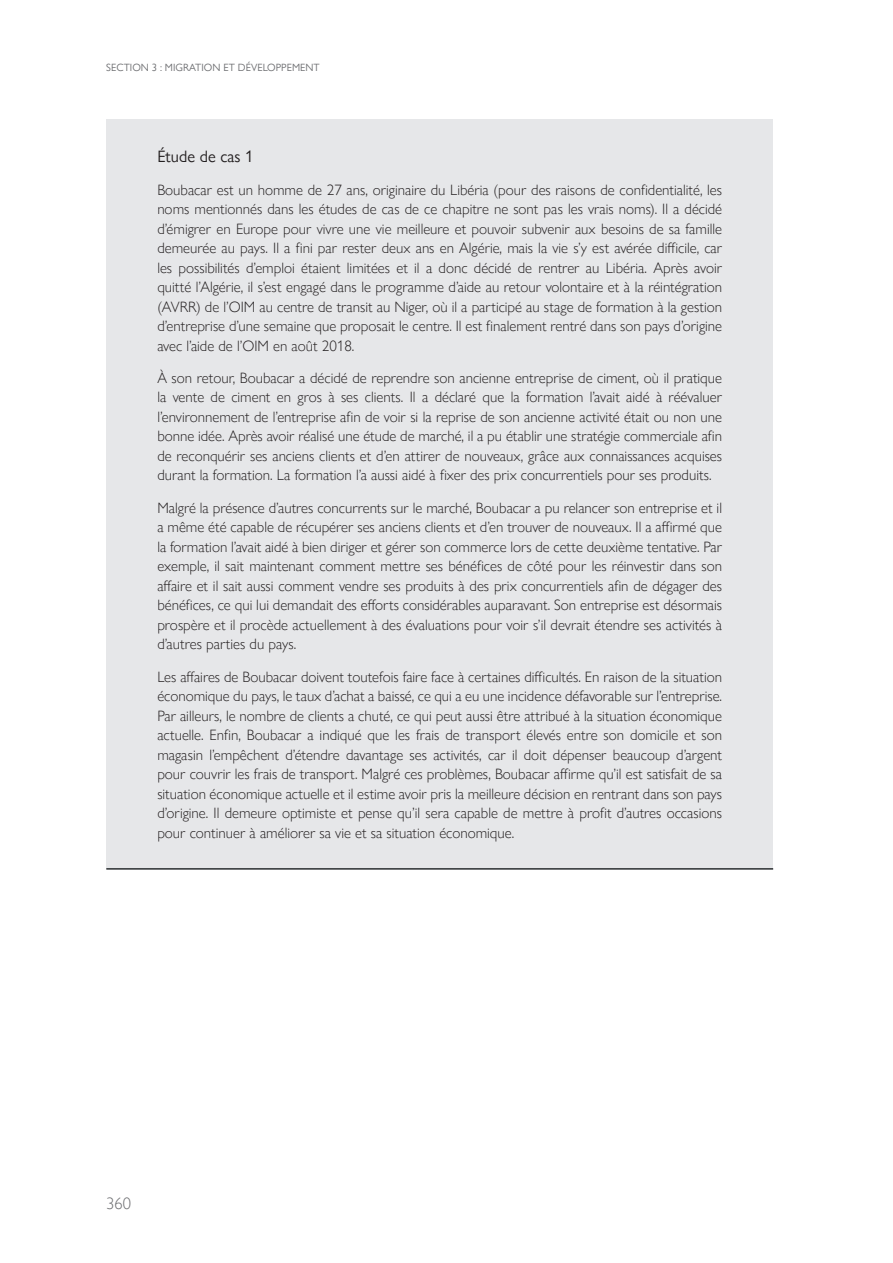
<style>
.page{position:relative;width:893px;height:1263px;background:#fff}
.page>*{position:absolute;margin:0;border:0;box-sizing:border-box;transform-origin:0 0}
.t1{font:16.5px "Gill Sans Nova";color:#231f20}
.t2{font:300 16.5px "Gill Sans Nova";color:#6c6d70}
.t3{font:300 15px/19.5px "Gill Sans Nova";color:#231f20;text-align:justify}
.t4{font:10.5px "Gill Sans Nova";color:#6c6d70}
</style>
<div class="page">
<div style="left:106px;top:119px;width:667px;height:750px;background:#e6e7e9"></div>
<hr style="left:106px;top:868px;width:667px;height:2px;background:#292d2f">
<p class="t4" style="left:106px;top:61px;width:215px">SECTION 3 : MIGRATION ET DÉVELOPPEMENT</p>
<p class="t1" style="left:157px;top:147px;width:98px">Étude de cas 1</p>
<p class="t3" style="left:157px;top:180px;width:566px">Boubacar est un homme de 27 ans, originaire du Libéria (pour des raisons de confidentialité, les noms mentionnés dans les études de cas de ce chapitre ne sont pas les vrais noms). Il a décidé d’émigrer en Europe pour vivre une vie meilleure et pouvoir subvenir aux besoins de sa famille demeurée au pays. Il a fini par rester deux ans en Algérie, mais la vie s’y est avérée difficile, car les possibilités d’emploi étaient limitées et il a donc décidé de rentrer au Libéria. Après avoir quitté l’Algérie, il s’est engagé dans le programme d’aide au retour volontaire et à la réintégration (AVRR) de l’OIM au centre de transit au Niger, où il a participé au stage de formation à la gestion d’entreprise d’une semaine que proposait le centre. Il est finalement rentré dans son pays d’origine avec l’aide de l’OIM en août 2018.</p>
<p class="t3" style="left:157px;top:368px;width:566px">À son retour, Boubacar a décidé de reprendre son ancienne entreprise de ciment, où il pratique la vente de ciment en gros à ses clients. Il a déclaré que la formation l’avait aidé à réévaluer l’environnement de l’entreprise afin de voir si la reprise de son ancienne activité était ou non une bonne idée. Après avoir réalisé une étude de marché, il a pu établir une stratégie commerciale afin de reconquérir ses anciens clients et d’en attirer de nouveaux, grâce aux connaissances acquises durant la formation. La formation l’a aussi aidé à fixer des prix concurrentiels pour ses produits.</p>
<p class="t3" style="left:157px;top:498px;width:566px">Malgré la présence d’autres concurrents sur le marché, Boubacar a pu relancer son entreprise et il a même été capable de récupérer ses anciens clients et d’en trouver de nouveaux. Il a affirmé que la formation l’avait aidé à bien diriger et gérer son commerce lors de cette deuxième tentative. Par exemple, il sait maintenant comment mettre ses bénéfices de côté pour les réinvestir dans son affaire et il sait aussi comment vendre ses produits à des prix concurrentiels afin de dégager des bénéfices, ce qui lui demandait des efforts considérables auparavant. Son entreprise est désormais prospère et il procède actuellement à des évaluations pour voir s’il devrait étendre ses activités à d’autres parties du pays.</p>
<p class="t3" style="left:157px;top:666px;width:566px">Les affaires de Boubacar doivent toutefois faire face à certaines difficultés. En raison de la situation économique du pays, le taux d’achat a baissé, ce qui a eu une incidence défavorable sur l’entreprise.<br>Par ailleurs, le nombre de clients a chuté, ce qui peut aussi être attribué à la situation économique actuelle. Enfin, Boubacar a indiqué que les frais de transport élevés entre son domicile et son magasin l’empêchent d’étendre davantage ses activités, car il doit dépenser beaucoup d’argent pour couvrir les frais de transport. Malgré ces problèmes, Boubacar affirme qu’il est satisfait de sa situation économique actuelle et il estime avoir pris la meilleure décision en rentrant dans son pays d’origine. Il demeure optimiste et pense qu’il sera capable de mettre à profit d’autres occasions pour continuer à améliorer sa vie et sa situation économique.</p>
<p class="t2" style="left:106px;top:1193px;width:26px">360</p>
</div>
